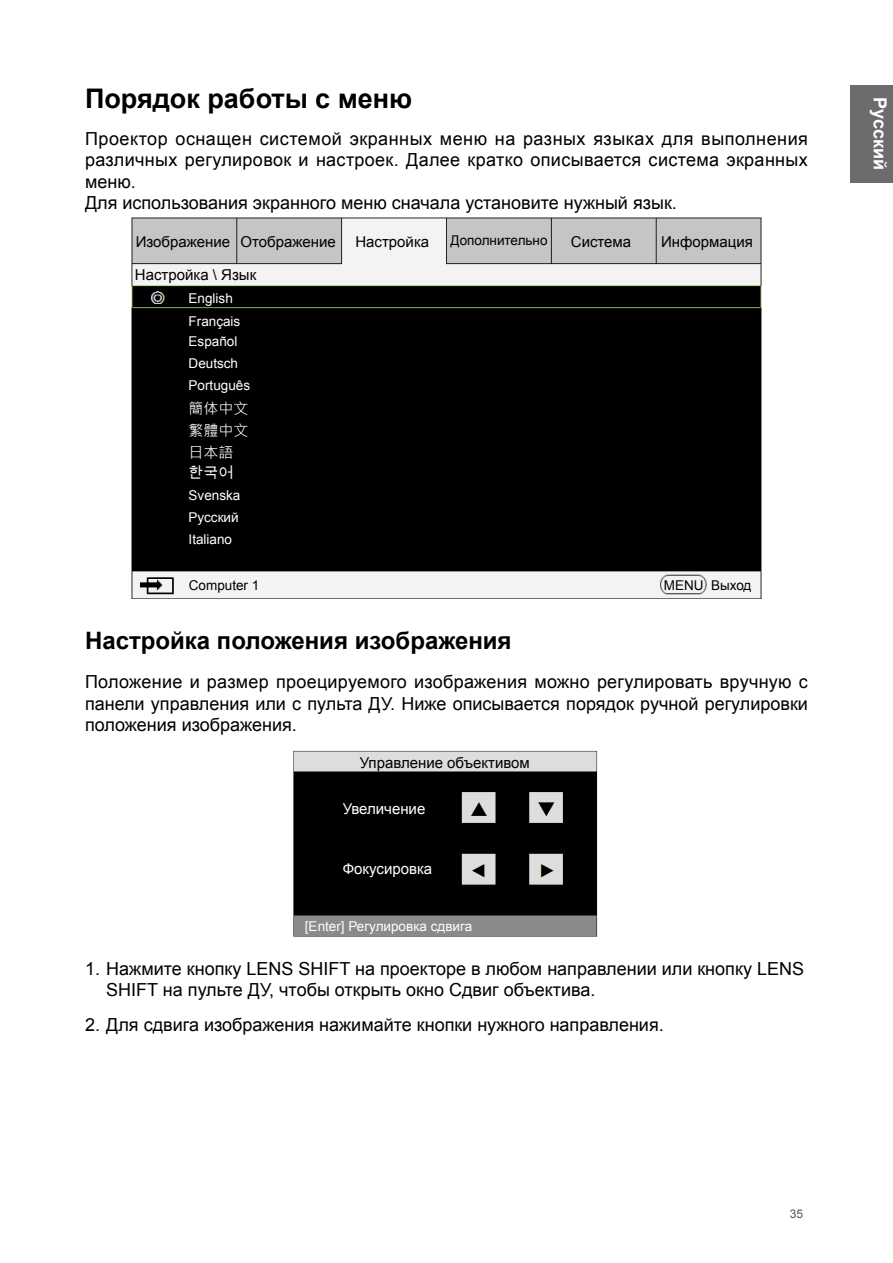
<style>
.page{position:relative;width:893px;height:1263px;background:#fff}
.page>*{position:absolute;margin:0;border:0;box-sizing:border-box;transform-origin:0 0}
.t1{font:700 27px "Arial";color:#000}
.t2{font:700 24px "Arial";color:#000}
.t3{font:18px/21.6px "Arial";color:#000;text-align:justify}
.t4{font:18px/21.6px "Arial";letter-spacing:.02em;color:#000}
.t5{font:700 18px "Arial";color:#fff}
.t6{font:15px "Arial";color:#000}
.t7{font:15px "Arial";color:#fff}
.t8{font:15px/22.4px "Microsoft Jheng Hei";color:#fff;text-align:justify}
.t9{font:15px "Arial Unicode MS";color:#fff}
.t10{font:13.5px/22px "Arial";color:#fff}
.t11{font:13.5px "Arial";color:#000}
.t12{font:12px "Arial";color:#5a5757}
</style>
<div class="page">
<div style="left:850px;top:85px;width:43px;height:97px;background:#6d6c6c"></div>
<img style="left:131px;top:217px;width:631px;height:381px">
<img style="left:293px;top:750px;width:304px;height:187px">
<h1 class="t1" style="left:85px;top:81px;width:329px">Порядок работы с меню</h1>
<p class="t4" style="left:85px;top:128px;width:724px">Проектор оснащен системой экранных меню на разных языках для выполнения различных регулировок и настроек. Далее кратко описывается система экранных меню.<br>Для использования экранного меню сначала установите нужный язык.</p>
<p class="t6" style="left:136px;top:232px;width:96px">Изображение</p>
<p class="t6" style="left:135px;top:265px;width:123px">Настройка \ Язык</p>
<p class="t6" style="left:241px;top:232px;width:97px">Отображение</p>
<p class="t6" style="left:355px;top:232px;width:75px">Настройка</p>
<p class="t11" style="left:450px;top:232px;width:99px">Дополнительно</p>
<p class="t6" style="left:571px;top:232px;width:62px">Система</p>
<p class="t6" style="left:661px;top:232px;width:93px">Информация</p>
<p class="t10" style="left:189px;top:287px;width:53px">English<br>Français</p>
<p class="t10" style="left:189px;top:330px;width:63px">Español<br>Deutsch<br>Português</p>
<p class="t8" style="left:189px;top:397px;width:61px">簡体中文繁體中文日本語</p>
<p class="t9" style="left:189px;top:462px;width:46px">한국어</p>
<p class="t10" style="left:189px;top:485px;width:53px">Svenska<br>Русский<br>Italiano</p>
<p class="t11" style="left:189px;top:576px;width:72px">Computer 1</p>
<p class="t11" style="left:664px;top:576px;width:89px">MENU Выход</p>
<h2 class="t2" style="left:85px;top:625px;width:428px">Настройка положения изображения</h2>
<p class="t3" style="left:85px;top:671px;width:724px">Положение и размер проецируемого изображения можно регулировать вручную с панели управления или с пульта ДУ. Ниже описывается порядок ручной регулировки положения изображения.</p>
<p class="t6" style="left:360px;top:752px;width:172px">Управление объективом</p>
<p class="t7" style="left:343px;top:798px;width:84px">Увеличение</p>
<p class="t7" style="left:343px;top:859px;width:91px">Фокусировка</p>
<p class="t10" style="left:305px;top:915px;width:169px">[Enter] Регулировка сдвига</p>
<p class="t3" style="left:106px;top:958px;width:699px;text-indent:-21px">1. Нажмите кнопку LENS SHIFT на проекторе в любом направлении или кнопку LENS<br>SHIFT на пульте ДУ, чтобы открыть окно Сдвиг объектива.</p>
<p class="t3" style="left:85px;top:1014px;width:580px">2. Для сдвига изображения нажимайте кнопки нужного направления.</p>
<p class="t5" style="left:892px;top:97px;width:74px;rotate:90deg">Русский</p>
<p class="t12" style="left:790px;top:1206px;width:15px">35</p>
</div>
